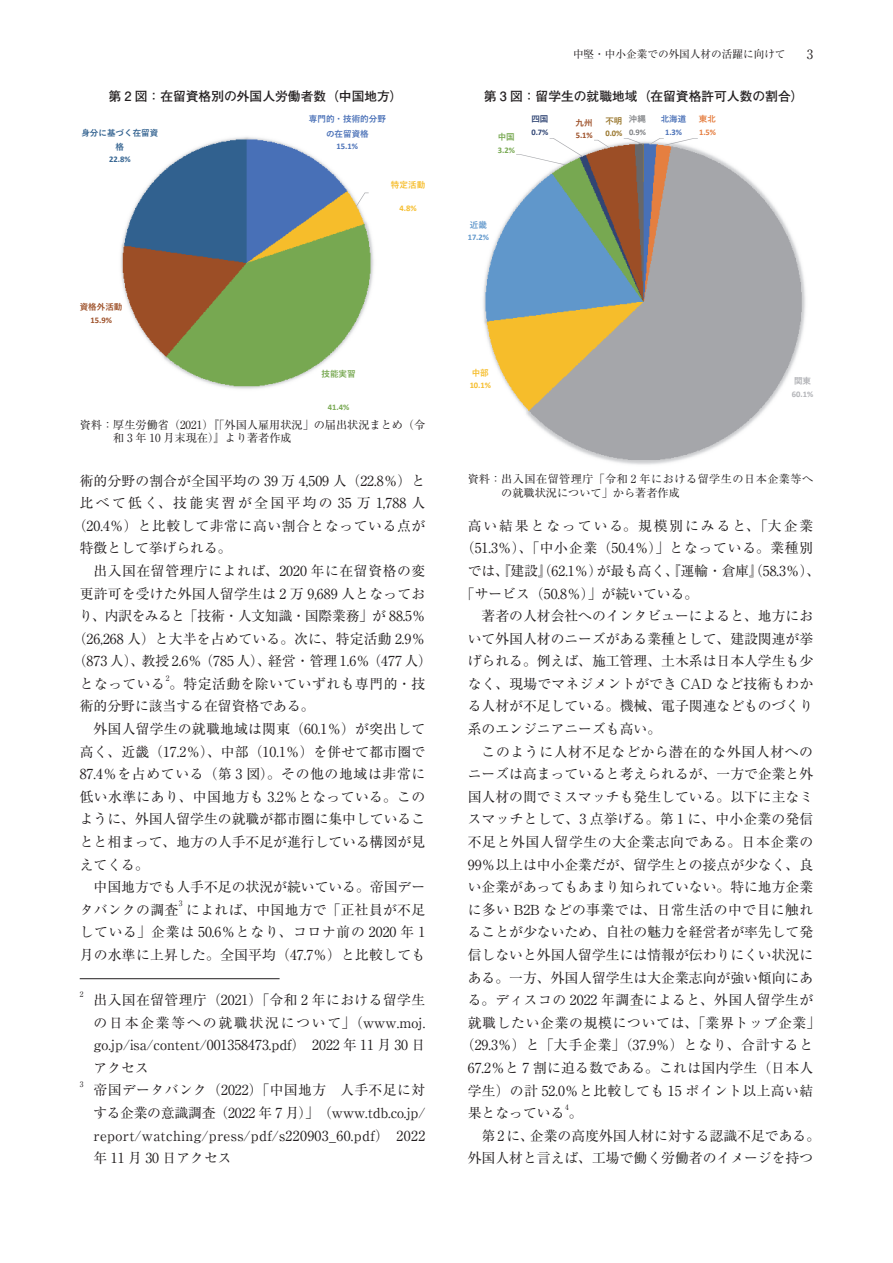
<style>
.page{position:relative;width:893px;height:1263px;background:#fff}
.page>*{position:absolute;margin:0;border:0;box-sizing:border-box;transform-origin:0 0}
.t1{font:13.8px/22.6px "Ryumin Pr 6 N";color:#231f20;text-align:justify}
.t2{font:13.8px "Ryumin Pr 6 N";letter-spacing:.03em;color:#231f20}
.t3{font:13.8px "Ryumin Pr 6 N";letter-spacing:.045em;color:#231f20}
.t4{font:13.8px "Ryumin Pr 6 N";letter-spacing:.05em;color:#231f20}
.t5{font:13.8px "Ryumin Pr 6 N";letter-spacing:.04em;color:#231f20}
.t6{font:13.8px "Ryumin Pr 6 N";letter-spacing:.02em;color:#231f20}
.t7{font:13.8px "Ryumin Pr 6 N";letter-spacing:.055em;color:#231f20}
.t8{font:13.8px "Ryumin Pr 6 N";letter-spacing:-.02em;color:#231f20}
.t9{font:13.8px "Ryumin Pr 6 N";letter-spacing:.025em;color:#231f20}
.t10{font:13.8px "Ryumin Pr 6 N";letter-spacing:.17em;color:#231f20}
.t11{font:13.8px "Ryumin Pr 6 N";letter-spacing:.035em;color:#231f20}
.t12{font:13.8px "Ryumin Pr 6 N";letter-spacing:.14em;color:#231f20}
.t13{font:700 12.75px "Futo Go B101 Pr 6 N";color:#231f20}
.t14{font:12.75px "Ryumin Pr 6 N";color:#231f20}
.t15{font:11.1px/13.4px "Ryumin Pr 6 N";color:#231f20}
.t16{font:11.1px/13.4px "Ryumin Pr 6 N";letter-spacing:.04em;color:#231f20}
.t17{font:10.65px "Ryumin Pr 6 N";color:#231f20}
.t18{font:700 8.55px/14.2px "Yu Gothic";color:#4970b7;text-align:center}
.t19{font:700 8.55px/14.2px "Yu Gothic";color:#31618f;text-align:center}
.t20{font:700 8.55px "Calibri";color:#4970b7}
.t21{font:700 8.55px "Calibri";color:#f6bd2b}
.t22{font:700 8.55px "Calibri";color:#77a851}
.t23{font:700 8.55px "Calibri";color:#9c4e26}
.t24{font:700 8.55px "Yu Gothic";color:#9c4e26}
.t25{font:700 8.55px "Yu Gothic";color:#f6bd2b}
.t26{font:700 8.55px "Yu Gothic";color:#77a851}
.t27{font:700 8.55px "Calibri";color:#31618f}
.t28{font:700 8.55px "Calibri";color:#b1b2b6}
.t29{font:700 8.55px "Calibri";color:#6097cb}
.t30{font:700 8.55px "Calibri";color:#e57d3f}
.t31{font:700 8.55px "Calibri";color:#304574}
.t32{font:700 8.55px "Calibri";color:#7e8083}
.t33{font:700 8.55px "Calibri";color:#98752b}
.t34{font:700 8.55px "Yu Gothic";color:#e57d3f}
.t35{font:700 8.55px "Yu Gothic";color:#b1b2b6}
.t36{font:700 8.55px "Yu Gothic";color:#6097cb}
.t37{font:700 8.55px "Yu Gothic";color:#304574}
.t38{font:700 8.55px "Yu Gothic";color:#7e8083}
.t39{font:700 8.55px "Yu Gothic";color:#98752b}
.t40{font:7.5px "Ryumin Pr 6 N";color:#231f20}
</style>
<div class="page">
<hr style="left:80px;top:978px;width:200px;height:1px;background:#231f20">
<img style="left:121px;top:137px;width:253px;height:252px">
<svg style="left:356px;top:193px;width:13px;height:14px"></svg>
<img style="left:483px;top:138px;width:323px;height:327px">
<svg style="left:650px;top:138px;width:48px;height:8px"></svg>
<svg style="left:516px;top:138px;width:67px;height:27px"></svg>
<svg style="left:594px;top:140px;width:16px;height:8px"></svg>
<svg style="left:624px;top:138px;width:19px;height:7px"></svg>
<p class="t13" style="left:109px;top:85px;width:296px">第 2 図：在留資格別の外国人労働者数（中国地方）</p>
<p class="t19" style="left:81px;top:125px;width:79px">身分に基づく在留資格</p>
<p class="t27" style="left:109px;top:154px;width:23px">22.8%</p>
<p class="t24" style="left:80px;top:302px;width:44px">資格外活動</p>
<p class="t23" style="left:90px;top:314px;width:23px">15.9%</p>
<p class="t18" style="left:309px;top:112px;width:79px">専門的・技術的分野の在留資格</p>
<p class="t20" style="left:337px;top:141px;width:23px">15.1%</p>
<p class="t25" style="left:391px;top:180px;width:36px">特定活動</p>
<p class="t21" style="left:399px;top:203px;width:19px">4.8%</p>
<p class="t26" style="left:321px;top:369px;width:36px">技能実習</p>
<p class="t22" style="left:328px;top:402px;width:23px">41.4%</p>
<p class="t15" style="left:113px;top:418px;width:313px;text-indent:-33px">資料：厚生労働省（2021）『「外国人雇用状況」の届出状況まとめ（令和 3 年 10 月末現在）』より著者作成</p>
<p class="t1" style="left:80px;top:468px;width:347px">術的分野の割合が全国平均の 39 万 4,509 人（22.8％）と</p>
<p class="t10" style="left:80px;top:492px;width:347px">比べて低く、技能実習が全国平均の 35 万 1,788 人</p>
<p class="t5" style="left:73px;top:515px;width:354px">（20.4％）と比較して非常に高い割合となっている点が</p>
<p class="t1" style="left:80px;top:536px;width:154px">特徴として挙げられる。</p>
<p class="t5" style="left:94px;top:560px;width:333px">出入国在留管理庁によれば、2020 年に在留資格の変</p>
<p class="t1" style="left:80px;top:581px;width:347px">更許可を受けた外国人留学生は 2 万 9,689 人となってお</p>
<p class="t8" style="left:79px;top:605px;width:348px">り、内訳をみると「技術・人文知識・国際業務」が 88.5％</p>
<p class="t1" style="left:73px;top:626px;width:354px">（26,268 人）と大半を占めている。次に、特定活動 2.9％</p>
<p class="t1" style="left:73px;top:649px;width:361px">（873 人）、教授 2.6％（785 人）、経営・管理 1.6％（477 人）</p>
<p class="t11" style="left:80px;top:673px;width:347px">となっている。特定活動を除いていずれも専門的・技</p>
<p class="t40" style="left:166px;top:672px;width:5px">2</p>
<p class="t1" style="left:80px;top:694px;width:236px">術的分野に該当する在留資格である。</p>
<p class="t6" style="left:94px;top:718px;width:333px">外国人留学生の就職地域は関東（60.1％）が突出して</p>
<p class="t1" style="left:80px;top:739px;width:347px">高く、近畿（17.2％）、中部（10.1％）を併せて都市圏で</p>
<p class="t3" style="left:80px;top:763px;width:347px">87.4％を占めている（第 3 図）。その他の地域は非常に</p>
<p class="t2" style="left:80px;top:786px;width:347px">低い水準にあり、中国地方も 3.2％となっている。この</p>
<p class="t1" style="left:80px;top:807px;width:347px">ように、外国人留学生の就職が都市圏に集中しているこ</p>
<p class="t1" style="left:80px;top:830px;width:347px">とと相まって、地方の人手不足が進行している構図が見</p>
<p class="t1" style="left:80px;top:852px;width:71px">えてくる。</p>
<p class="t1" style="left:94px;top:875px;width:333px">中国地方でも人手不足の状況が続いている。帝国デー</p>
<p class="t6" style="left:80px;top:899px;width:100px">タバンクの調査</p>
<p class="t40" style="left:179px;top:898px;width:5px">3</p>
<p class="t1" style="left:80px;top:897px;width:347px;text-indent:107px">によれば、中国地方で「正社員が不足している」企業は 50.6％となり、コロナ前の 2020 年 1月の水準に上昇した。全国平均（47.7％）と比較しても</p>
<p class="t40" style="left:80px;top:988px;width:5px">2</p>
<p class="t1" style="left:94px;top:988px;width:333px">出入国在留管理庁（2021）「令和 2 年における留学生の日本企業等への就職状況について」（www.moj. go.jp/isa/content/001358473.pdf）　2022 年 11 月 30 日アクセス</p>
<p class="t40" style="left:80px;top:1078px;width:5px">3</p>
<p class="t1" style="left:93px;top:1078px;width:333px">帝国データバンク（2022）「中国地方　人手不足に対する企業の意識調査（2022 年 7 月）」　（www.tdb.co.jp/ report/watching/press/pdf/s220903_60.pdf）　2022年 11 月 30 日アクセス</p>
<p class="t17" style="left:573px;top:46px;width:214px">中堅・中小企業での外国人材の活躍に向けて</p>
<p class="t14" style="left:807px;top:44px;width:8px">3</p>
<p class="t13" style="left:484px;top:85px;width:321px">第 3 図：留学生の就職地域（在留資格許可人数の割合）</p>
<p class="t26" style="left:498px;top:132px;width:19px">中国</p>
<p class="t22" style="left:498px;top:144px;width:18px">3.2%</p>
<p class="t37" style="left:531px;top:114px;width:19px">四国</p>
<p class="t31" style="left:531px;top:126px;width:18px">0.7%</p>
<p class="t36" style="left:470px;top:220px;width:19px">近畿</p>
<p class="t29" style="left:468px;top:232px;width:23px">17.2%</p>
<p class="t24" style="left:576px;top:118px;width:19px">九州</p>
<p class="t23" style="left:576px;top:130px;width:18px">5.1%</p>
<p class="t38" style="left:629px;top:114px;width:19px">沖縄</p>
<p class="t32" style="left:629px;top:126px;width:18px">0.9%</p>
<p class="t39" style="left:605px;top:116px;width:19px">不明</p>
<p class="t33" style="left:605px;top:128px;width:18px">0.0%</p>
<p class="t18" style="left:661px;top:112px;width:27px">北海道</p>
<p class="t20" style="left:665px;top:126px;width:18px">1.3%</p>
<p class="t34" style="left:699px;top:114px;width:19px">東北</p>
<p class="t30" style="left:699px;top:126px;width:18px">1.5%</p>
<p class="t25" style="left:472px;top:368px;width:19px">中部</p>
<p class="t21" style="left:470px;top:380px;width:23px">10.1%</p>
<p class="t35" style="left:794px;top:376px;width:19px">関東</p>
<p class="t28" style="left:792px;top:388px;width:23px">60.1%</p>
<p class="t16" style="left:501px;top:472px;width:314px;text-indent:-33px">資料：出入国在留管理庁「令和 2 年における留学生の日本企業等への就職状況について」から著者作成</p>
<p class="t12" style="left:468px;top:515px;width:347px">高い結果となっている。規模別にみると、「大企業</p>
<p class="t4" style="left:461px;top:537px;width:354px">（51.3％）、「中小企業（50.4％）」となっている。業種別</p>
<p class="t1" style="left:468px;top:559px;width:354px">では、『建設』（62.1％）が最も高く、『運輸・倉庫』（58.3％）、</p>
<p class="t1" style="left:461px;top:581px;width:239px">「サービス（50.8％）」が続いている。</p>
<p class="t1" style="left:482px;top:604px;width:333px">著者の人材会社へのインタビューによると、地方にお</p>
<p class="t1" style="left:468px;top:626px;width:347px">いて外国人材のニーズがある業種として、建設関連が挙</p>
<p class="t1" style="left:468px;top:649px;width:347px">げられる。例えば、施工管理、土木系は日本人学生も少</p>
<p class="t1" style="left:468px;top:672px;width:347px">なく、現場でマネジメントができ CAD など技術もわか</p>
<p class="t1" style="left:468px;top:694px;width:347px">る人材が不足している。機械、電子関連などものづくり</p>
<p class="t1" style="left:468px;top:717px;width:195px">系のエンジニアニーズも高い。</p>
<p class="t3" style="left:482px;top:741px;width:333px">このように人材不足などから潜在的な外国人材への</p>
<p class="t1" style="left:468px;top:762px;width:347px">ニーズは高まっていると考えられるが、一方で企業と外</p>
<p class="t1" style="left:468px;top:785px;width:347px">国人材の間でミスマッチも発生している。以下に主なミ</p>
<p class="t1" style="left:468px;top:807px;width:347px">スマッチとして、3 点挙げる。第 1 に、中小企業の発信</p>
<p class="t3" style="left:468px;top:831px;width:347px">不足と外国人留学生の大企業志向である。日本企業の</p>
<p class="t1" style="left:468px;top:852px;width:347px">99％以上は中小企業だが、留学生との接点が少なく、良</p>
<p class="t1" style="left:468px;top:875px;width:347px">い企業があってもあまり知られていない。特に地方企業</p>
<p class="t2" style="left:468px;top:899px;width:347px">に多い B2B などの事業では、日常生活の中で目に触れ</p>
<p class="t1" style="left:468px;top:920px;width:347px">ることが少ないため、自社の魅力を経営者が率先して発</p>
<p class="t1" style="left:468px;top:943px;width:347px">信しないと外国人留学生には情報が伝わりにくい状況に</p>
<p class="t1" style="left:468px;top:965px;width:347px">ある。一方、外国人留学生は大企業志向が強い傾向にあ</p>
<p class="t9" style="left:468px;top:989px;width:347px">る。ディスコの 2022 年調査によると、外国人留学生が</p>
<p class="t4" style="left:468px;top:1012px;width:354px">就職したい企業の規模については、「業界トップ企業」</p>
<p class="t7" style="left:461px;top:1034px;width:354px">（29.3％）と「大手企業」（37.9％）となり、合計すると</p>
<p class="t1" style="left:468px;top:1056px;width:347px">67.2％と 7 割に迫る数である。これは国内学生（日本人</p>
<p class="t2" style="left:468px;top:1079px;width:347px">学生）の計 52.0％と比較しても 15 ポイント以上高い結</p>
<p class="t1" style="left:468px;top:1101px;width:116px">果となっている。</p>
<p class="t40" style="left:565px;top:1101px;width:5px">4</p>
<p class="t1" style="left:468px;top:1123px;width:354px;text-indent:14px">第2に、企業の高度外国人材に対する認識不足である。外国人材と言えば、工場で働く労働者のイメージを持つ</p>
</div>
